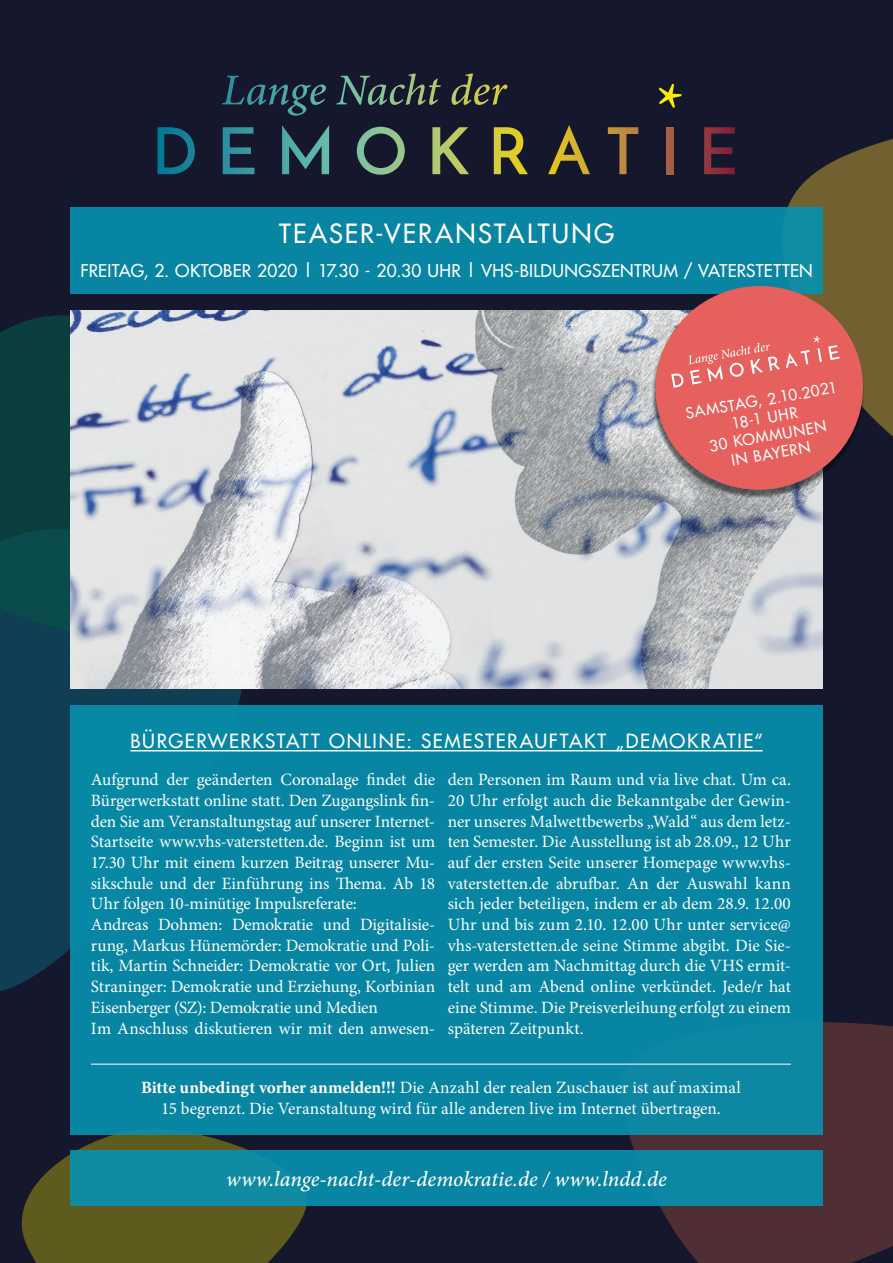
<style>
.page{position:relative;width:893px;height:1263px;background:#15172c}
.page>*{position:absolute;margin:0;border:0;box-sizing:border-box;transform-origin:0 0}
.t1{font:25.8px "Futura";letter-spacing:.085em;color:#fff}
.t2{font:italic 500 21.45px "Minion Pro";color:#fff}
.t3{font:19.05px "Futura";letter-spacing:.085em;color:#fff}
.t4{font:17.25px/20.7px "Minion Pro";letter-spacing:-.005em;color:#fff}
.t5{font:17.25px "Futura";letter-spacing:.015em;color:#fff}
.t6{font:15px/18px "Futura";color:#fff;text-align:center}
.s1{font-weight:700}
</style>
<div class="page">
<svg style="left:788px;top:139px;width:105px;height:298px;fill:#716131"></svg>
<div style="left:0;top:659px;width:244px;height:332px;background:#103e55"></div>
<svg style="left:21px;top:1134px;width:294px;height:129px;fill:#5f5a1e"></svg>
<svg style="left:0;top:310px;width:240px;height:349px;background:#0c4144"></svg>
<svg style="left:620px;top:1022px;width:273px;height:241px;background:#462d34"></svg>
<div style="left:70px;top:705px;width:753px;height:429px;background:#0785a2"></div>
<div style="left:70px;top:207px;width:753px;height:87px;background:#0785a2"></div>
<svg style="left:223px;top:127px;width:31px;height:47px"></svg>
<svg style="left:282px;top:125px;width:47px;height:49px"></svg>
<svg style="left:157px;top:127px;width:38px;height:47px"></svg>
<svg style="left:222px;top:76px;width:104px;height:40px"></svg>
<svg style="left:548px;top:125px;width:42px;height:49px"></svg>
<svg style="left:494px;top:127px;width:34px;height:47px"></svg>
<svg style="left:608px;top:127px;width:30px;height:47px"></svg>
<svg style="left:704px;top:127px;width:31px;height:47px"></svg>
<svg style="left:659px;top:84px;width:22px;height:24px"></svg>
<div style="left:667px;top:127px;width:7px;height:47px;background:#a55f44"></div>
<svg style="left:432px;top:127px;width:37px;height:47px"></svg>
<svg style="left:357px;top:127px;width:48px;height:48px"></svg>
<svg style="left:336px;top:74px;width:105px;height:31px"></svg>
<svg style="left:451px;top:74px;width:57px;height:31px"></svg>
<div style="left:70px;top:1151px;width:753px;height:55px;background:#0d87a2"></div>
<hr style="left:130px;top:750px;width:633px;height:1px;background:#fff">
<hr style="left:91px;top:1064px;width:700px;height:1px;background:#fff">
<img style="left:70px;top:311px;width:753px;height:377px">
<svg style="left:647px;top:278px;width:224px;height:220px;background:#b66765"></svg>
<svg style="left:671px;top:373px;width:12px;height:15px"></svg>
<svg style="left:828px;top:345px;width:12px;height:15px"></svg>
<svg style="left:786px;top:336px;width:36px;height:32px"></svg>
<svg style="left:689px;top:343px;width:91px;height:41px;background:#e97774"></svg>
<h1 class="t1" style="left:279px;top:216px;width:336px">TEASER-VERANSTALTUNG</h1>
<p class="t5" style="left:81px;top:259px;width:734px">FREITAG, 2. OKTOBER 2020 | 17.30 - 20.30 UHR | VHS-BILDUNGSZENTRUM / VATERSTETTEN</p>
<p class="t6" style="left:684px;top:405px;width:155px;rotate:-10deg">SAMSTAG, 2.10.2021<br>18-1 UHR<br>30 KOMMUNEN<br>IN BAYERN</p>
<p class="t3" style="left:130px;top:728px;width:634px">BÜRGERWERKSTATT ONLINE: SEMESTERAUFTAKT „DEMOKRATIE“</p>
<p class="t4" style="left:91px;top:769px;width:346px">Aufgrund der geänderten Coronalage findet die Bürgerwerkstatt online statt. Den Zugangslink fin&shy;den Sie am Veranstaltungstag auf unserer Internet-Startseite www.vhs-vaterstetten.de. Beginn ist um 17.30 Uhr mit einem kurzen Beitrag unserer Mu&shy;sikschule und der Einführung ins Thema. Ab 18<br>Uhr folgen 10-minütige Impulsreferate:<br>Andreas Dohmen: Demokratie und Digitalisie&shy;rung, Markus Hünemörder: Demokratie und Poli&shy;tik, Martin Schneider: Demokratie vor Ort, Julien Straninger: Demokratie und Erziehung, Korbinian Eisenberger (SZ): Demokratie und Medien<br>Im Anschluss diskutieren wir mit den anwesen-</p>
<p class="t4" style="left:448px;top:769px;width:345px;text-align:justify">den Personen im Raum und via live chat. Um ca.<br>20 Uhr erfolgt auch die Bekanntgabe der Gewin&shy;ner unseres Malwettbewerbs „Wald“ aus dem letz&shy;ten Semester. Die Ausstellung ist ab 28.09., 12 Uhr auf der ersten Seite unserer Homepage www.vhs&shy;vaterstetten.de abrufbar. An der Auswahl kann sich jeder beteiligen, indem er ab dem 28.9. 12.00<br>Uhr und bis zum 2.10. 12.00 Uhr unter service@ vhs-vaterstetten.de seine Stimme abgibt. Die Sie&shy;ger werden am Nachmittag durch die VHS ermit&shy;telt und am Abend online verkündet. Jede/r hat eine Stimme. Die Preisverleihung erfolgt zu einem späteren Zeitpunkt.</p>
<p class="t4" style="left:141px;top:1077px;width:601px;text-align:center"><span class="s1">Bitte unbedingt vorher anmelden!!!</span> Die Anzahl der realen Zuschauer ist auf maximal<br>15 begrenzt. Die Veranstaltung wird für alle anderen live im Internet übertragen.</p>
<p class="t2" style="left:226px;top:1165px;width:442px">www.lange-nacht-der-demokratie.de / www.lndd.de</p>
</div>
